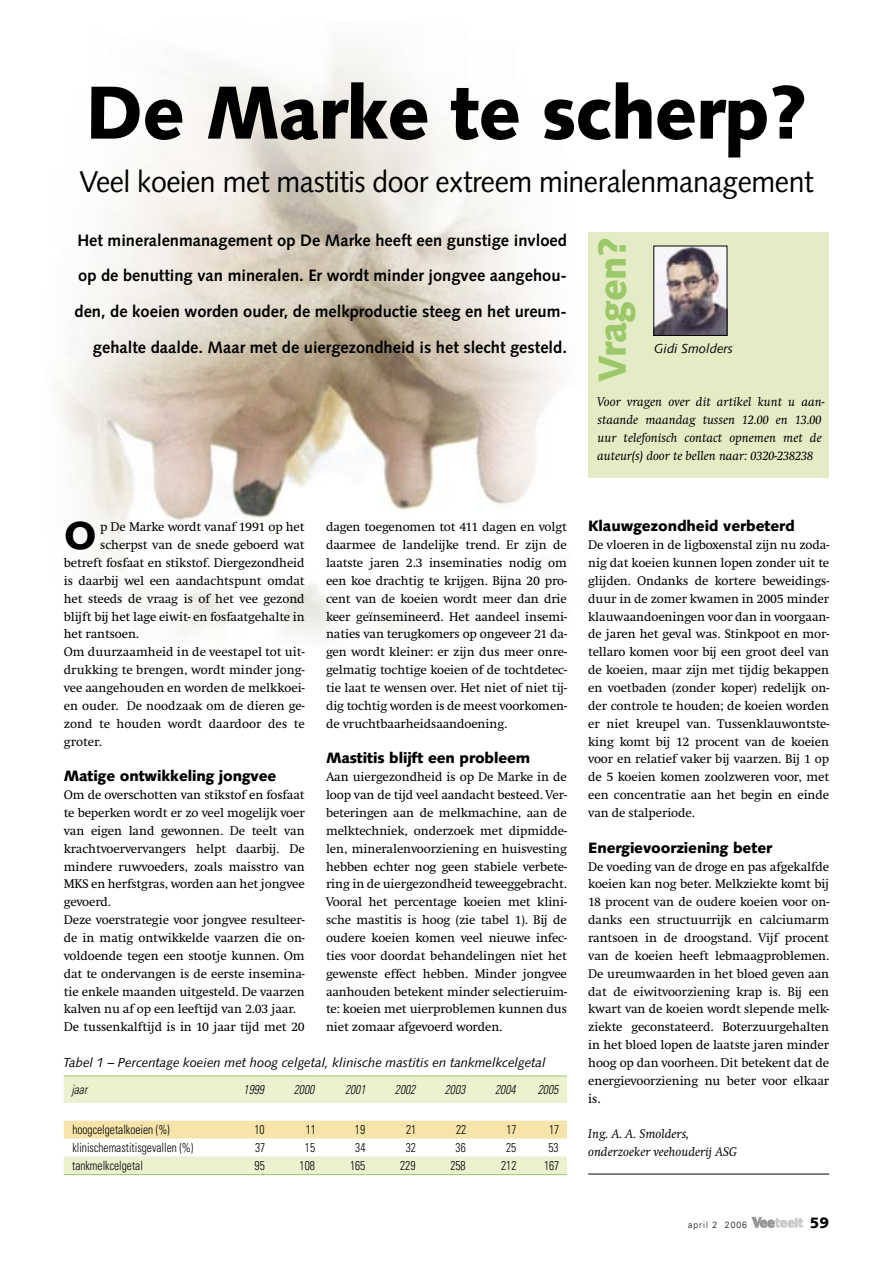
<style>
.page{position:relative;width:893px;height:1263px;background:#fff}
.page>*{position:absolute;margin:0;border:0;box-sizing:border-box;transform-origin:0 0}
.k50{font:900 75px "Syntax";letter-spacing:-.015em;color:#000;scale:.95 1}
.ok20{font:900 39px "Syntax";letter-spacing:-.015em;color:#9dc869;scale:.95 1}
.initiaal{font:900 38.85px "Syntax";color:#000}
.ok20-2{font:30px "Syntax";letter-spacing:-.015em;color:#000;scale:.95 1}
.i{font:700 16.5px/35.7px "Syntax";color:#000;text-align:right}
.tk{font:900 15px "Syntax";letter-spacing:-.01em;color:#000}
.initiaal-2{font:13.05px/17.9px "Swift";letter-spacing:-.01em;color:#000;text-align:justify}
.pc{font:italic 13.05px/17.9px "Swift";color:#000}
.bs{font:italic 13.05px "Syntax";color:#000}
.SS_tabel_smal_2{font:300 condensed 12.75px "Univers";color:#000;scale:.9 1}
.SS_tabel_kop_smal__6_2{font:italic 300 condensed 12.75px "Univers";color:#000;scale:.9 1}
.t1{font:300 9px "Univers";letter-spacing:.12em;color:#000;scale:.95 1}
</style>
<div class="page">
<svg style="left:751px;top:1216px;width:52px;height:12px"></svg>
<img style="left:58px;top:51px;width:503px;height:586px">
<div style="left:588px;top:232px;width:241px;height:246px;background:#e3ecc5"></div>
<img style="left:655px;top:248px;width:70px;height:86px">
<svg style="left:64px;top:1077px;width:503px;height:97px;fill:#ecf1d0"></svg>
<div style="left:64px;top:1121px;width:503px;height:17px;background:#f6e4aa"></div>
<hr style="left:64px;top:1076px;width:151px;height:1px;background:#9dc869">
<hr style="left:215px;top:1076px;width:50px;height:1px;background:#9dc869">
<hr style="left:265px;top:1076px;width:51px;height:1px;background:#9dc869">
<hr style="left:316px;top:1076px;width:50px;height:1px;background:#9dc869">
<hr style="left:366px;top:1076px;width:50px;height:1px;background:#9dc869">
<hr style="left:416px;top:1076px;width:50px;height:1px;background:#9dc869">
<hr style="left:466px;top:1076px;width:51px;height:1px;background:#9dc869">
<hr style="left:517px;top:1076px;width:50px;height:1px;background:#9dc869">
<hr style="left:64px;top:1174px;width:151px;height:1px;background:#9dc869">
<hr style="left:215px;top:1174px;width:50px;height:1px;background:#9dc869">
<hr style="left:265px;top:1174px;width:51px;height:1px;background:#9dc869">
<hr style="left:316px;top:1174px;width:50px;height:1px;background:#9dc869">
<hr style="left:366px;top:1174px;width:50px;height:1px;background:#9dc869">
<hr style="left:416px;top:1174px;width:50px;height:1px;background:#9dc869">
<hr style="left:466px;top:1174px;width:51px;height:1px;background:#9dc869">
<hr style="left:517px;top:1174px;width:50px;height:1px;background:#9dc869">
<hr style="left:588px;top:1174px;width:241px;height:1px;background:#000">
<p class="k50" style="left:86px;top:68px;width:761px">De Marke te scherp?</p>
<p class="ok20-2" style="left:79px;top:164px;width:774px">Veel koeien met mastitis door extreem mineralenmanagement</p>
<p class="i" style="left:75px;top:222px;width:494px">Het mineralenmanagement op De Marke heeft een gunstige invloed op de benutting van mineralen. Er wordt minder jongvee aangehou&shy;den, de koeien worden ouder, de melkproductie steeg en het ureum&shy;gehalte daalde. Maar met de uiergezondheid is het slecht gesteld.</p>
<p class="ok20" style="left:589px;top:382px;width:154px;rotate:-90deg">Vragen?</p>
<p class="bs" style="left:654px;top:341px;width:81px">Gidi Smolders</p>
<p class="pc" style="left:597px;top:393px;width:229px">Voor vragen over dit artikel kunt u aan&shy;staande maandag tussen 12.00 en 13.00 uur telefonisch contact opnemen met de auteur(s) door te bellen naar: 0320-238238</p>
<p class="initiaal" style="left:64px;top:513px;width:34px">O</p>
<p class="initiaal-2" style="left:100px;top:518px;width:206px">p De Marke wordt vanaf 1991 op het</p>
<p class="initiaal-2" style="left:100px;top:536px;width:206px">scherpst van de snede geboerd wat</p>
<p class="initiaal-2" style="left:64px;top:554px;width:242px">betreft fosfaat en stikstof. Diergezondheid</p>
<p class="initiaal-2" style="left:64px;top:572px;width:242px">is daarbij wel een aandachtspunt omdat</p>
<p class="initiaal-2" style="left:64px;top:590px;width:242px">het steeds de vraag is of het vee gezond</p>
<p class="initiaal-2" style="left:64px;top:608px;width:242px">blijft bij het lage eiwit- en fosfaatgehalte in</p>
<p class="initiaal-2" style="left:64px;top:625px;width:77px">het rantsoen.</p>
<p class="initiaal-2" style="left:64px;top:643px;width:242px">Om duurzaamheid in de veestapel tot uit&shy;drukking te brengen, wordt minder jong&shy;vee aangehouden en worden de melkkoei&shy;en ouder. De noodzaak om de dieren ge&shy;zond te houden wordt daardoor des te groter.</p>
<p class="tk" style="left:64px;top:767px;width:214px">Matige ontwikkeling jongvee</p>
<p class="initiaal-2" style="left:64px;top:786px;width:242px">Om de overschotten van stikstof en fosfaat te beperken wordt er zo veel mogelijk voer van eigen land gewonnen. De teelt van krachtvoervervangers helpt daarbij. De mindere ruwvoeders, zoals maisstro van MKS en herfstgras, worden aan het jongvee gevoerd.</p>
<p class="initiaal-2" style="left:64px;top:911px;width:242px">Deze voerstrategie voor jongvee resulteer&shy;de in matig ontwikkelde vaarzen die on&shy;voldoende tegen een stootje kunnen. Om dat te ondervangen is de eerste insemina&shy;tie enkele maanden uitgesteld. De vaarzen kalven nu af op een leeftijd van 2.03 jaar.</p>
<p class="initiaal-2" style="left:64px;top:1018px;width:242px">De tussenkalftijd is in 10 jaar tijd met 20</p>
<p class="initiaal-2" style="left:326px;top:518px;width:242px">dagen toegenomen tot 411 dagen en volgt daarmee de landelijke trend. Er zijn de laatste jaren 2.3 inseminaties nodig om een koe drachtig te krijgen. Bijna 20 pro&shy;cent van de koeien wordt meer dan drie keer geïnsemineerd. Het aandeel insemi&shy;naties van terugkomers op ongeveer 21 da&shy;gen wordt kleiner: er zijn dus meer onre&shy;gelmatig tochtige koeien of de tochtdetec&shy;tie laat te wensen over. Het niet of niet tij&shy;dig tochtig worden is de meest voorkomen&shy;de vruchtbaarheidsaandoening.</p>
<p class="tk" style="left:326px;top:749px;width:206px">Mastitis blijft een probleem</p>
<p class="initiaal-2" style="left:326px;top:768px;width:242px">Aan uiergezondheid is op De Marke in de loop van de tijd veel aandacht besteed. Ver&shy;beteringen aan de melkmachine, aan de melktechniek, onderzoek met dipmidde&shy;len, mineralenvoorziening en huisvesting hebben echter nog geen stabiele verbete&shy;ring in de uiergezondheid teweeggebracht.<br>Vooral het percentage koeien met klini&shy;sche mastitis is hoog (zie tabel 1). Bij de oudere koeien komen veel nieuwe infec&shy;ties voor doordat behandelingen niet het gewenste effect hebben. Minder jongvee aanhouden betekent minder selectieruim&shy;te: koeien met uierproblemen kunnen dus niet zomaar afgevoerd worden.</p>
<p class="bs" style="left:63px;top:1055px;width:484px">Tabel 1 – Percentage koeien met hoog celgetal, klinische mastitis en tankmelkcelgetal</p>
<p class="SS_tabel_kop_smal__6_2" style="left:71px;top:1081px;width:19px">jaar</p>
<p class="SS_tabel_kop_smal__6_2" style="left:244px;top:1081px;width:24px">1999</p>
<p class="SS_tabel_kop_smal__6_2" style="left:294px;top:1081px;width:24px">2000</p>
<p class="SS_tabel_kop_smal__6_2" style="left:345px;top:1081px;width:24px">2001</p>
<p class="SS_tabel_kop_smal__6_2" style="left:395px;top:1081px;width:24px">2002</p>
<p class="SS_tabel_kop_smal__6_2" style="left:445px;top:1081px;width:24px">2003</p>
<p class="SS_tabel_kop_smal__6_2" style="left:495px;top:1081px;width:24px">2004</p>
<p class="SS_tabel_kop_smal__6_2" style="left:538px;top:1081px;width:24px">2005</p>
<p class="SS_tabel_smal_2" style="left:72px;top:1122px;width:110px">hoogcelgetalkoeien (%)</p>
<p class="SS_tabel_smal_2" style="left:254px;top:1122px;width:13px">10</p>
<p class="SS_tabel_smal_2" style="left:306px;top:1122px;width:13px">11</p>
<p class="SS_tabel_smal_2" style="left:355px;top:1122px;width:13px">19</p>
<p class="SS_tabel_smal_2" style="left:406px;top:1122px;width:13px">21</p>
<p class="SS_tabel_smal_2" style="left:456px;top:1122px;width:13px">22</p>
<p class="SS_tabel_smal_2" style="left:506px;top:1122px;width:13px">17</p>
<p class="SS_tabel_smal_2" style="left:549px;top:1122px;width:13px">17</p>
<p class="SS_tabel_smal_2" style="left:72px;top:1139px;width:136px">klinischemastitisgevallen (%)</p>
<p class="SS_tabel_smal_2" style="left:255px;top:1139px;width:13px">37</p>
<p class="SS_tabel_smal_2" style="left:305px;top:1139px;width:13px">15</p>
<p class="SS_tabel_smal_2" style="left:355px;top:1139px;width:13px">34</p>
<p class="SS_tabel_smal_2" style="left:406px;top:1139px;width:13px">32</p>
<p class="SS_tabel_smal_2" style="left:456px;top:1139px;width:13px">36</p>
<p class="SS_tabel_smal_2" style="left:506px;top:1139px;width:13px">25</p>
<p class="SS_tabel_smal_2" style="left:548px;top:1139px;width:13px">53</p>
<p class="SS_tabel_smal_2" style="left:72px;top:1157px;width:80px">tankmelkcelgetal</p>
<p class="SS_tabel_smal_2" style="left:255px;top:1157px;width:13px">95</p>
<p class="SS_tabel_smal_2" style="left:300px;top:1157px;width:18px">108</p>
<p class="SS_tabel_smal_2" style="left:350px;top:1157px;width:18px">165</p>
<p class="SS_tabel_smal_2" style="left:400px;top:1157px;width:18px">229</p>
<p class="SS_tabel_smal_2" style="left:450px;top:1157px;width:18px">258</p>
<p class="SS_tabel_smal_2" style="left:501px;top:1157px;width:18px">212</p>
<p class="SS_tabel_smal_2" style="left:544px;top:1157px;width:18px">167</p>
<p class="tk" style="left:588px;top:517px;width:208px">Klauwgezondheid verbeterd</p>
<p class="initiaal-2" style="left:588px;top:536px;width:242px">De vloeren in de ligboxenstal zijn nu zoda&shy;nig dat koeien kunnen lopen zonder uit te glijden. Ondanks de kortere beweidings&shy;duur in de zomer kwamen in 2005 minder klauwaandoeningen voor dan in voorgaan&shy;de jaren het geval was. Stinkpoot en mor&shy;tellaro komen voor bij een groot deel van de koeien, maar zijn met tijdig bekappen en voetbaden (zonder koper) redelijk on&shy;der controle te houden; de koeien worden er niet kreupel van. Tussenklauwontste&shy;king komt bij 12 procent van de koeien voor en relatief vaker bij vaarzen. Bij 1 op de 5 koeien komen zoolzweren voor, met een concentratie aan het begin en einde van de stalperiode.</p>
<p class="tk" style="left:588px;top:839px;width:185px">Energievoorziening beter</p>
<p class="initiaal-2" style="left:588px;top:858px;width:242px">De voeding van de droge en pas afgekalfde koeien kan nog beter. Melkziekte komt bij 18 procent van de oudere koeien voor on&shy;danks een structuurrijk en calciumarm rantsoen in de droogstand. Vijf procent van de koeien heeft lebmaagproblemen.<br>De ureumwaarden in het bloed geven aan dat de eiwitvoorziening krap is. Bij een kwart van de koeien wordt slepende melk&shy;ziekte geconstateerd. Boterzuurgehalten in het bloed lopen de laatste jaren minder hoog op dan voorheen. Dit betekent dat de energievoorziening nu beter voor elkaar is.</p>
<p class="pc" style="left:588px;top:1125px;width:102px">Ing. A. A. Smolders,</p>
<p class="pc" style="left:588px;top:1143px;width:150px">onderzoeker veehouderij ASG</p>
<p class="t1" style="left:688px;top:1219px;width:63px">april 2 2006</p>
<p class="tk" style="left:810px;top:1213px;width:21px">59</p>
</div>
